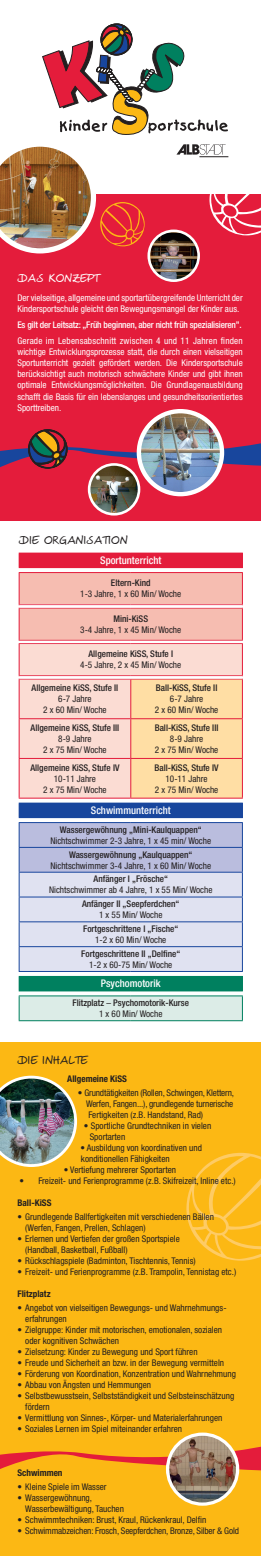
<style>
.page{position:relative;width:261px;height:1556px;background:#fff}
.page>*{position:absolute;margin:0;border:0;box-sizing:border-box;transform-origin:0 0}
.t1{font:12.25px "Veneto Handwriting";letter-spacing:.05em;color:#231f20}
.t2{font:12.25px "Veneto Handwriting";letter-spacing:.05em;color:#fff}
.t3{font:500 condensed 10.5px "Helvetica Neue LT Pro";color:#fff}
.t4{font:condensed 9.19px/11px "Helvetica Neue LT Pro";color:#231f20}
.t5{font:condensed 9.19px/11px "Helvetica Neue LT Pro";color:#fff}
.t6{font:500 condensed 9.19px/11px "Helvetica Neue LT Pro";color:#231f20;text-align:center}
.t7{font:500 condensed 9.19px "Helvetica Neue LT Pro";letter-spacing:-.02em;color:#fff}
.t8{font:700 condensed 9.19px "Helvetica Neue LT Pro";color:#231f20}
.s1{font-weight:400}
</style>
<div class="page">
<div style="left:0;top:195px;width:260px;height:326px;background:#e41c3b"></div>
<div style="left:0;top:1042px;width:260px;height:513px;background:#fcb814"></div>
<svg style="left:0;top:1445px;width:260px;height:27px"></svg>
<img style="left:167px;top:1433px;width:70px;height:70px;border-radius:35px">
<div style="left:166px;top:1432px;width:73px;height:73px;border:3px solid #fff;border-radius:50%"></div>
<img style="left:139px;top:411px;width:83px;height:83px;border-radius:41px">
<div style="left:136px;top:409px;width:88px;height:87px;border:4px solid #fff;border-radius:50%"></div>
<svg style="left:186px;top:1152px;width:74px;height:108px"></svg>
<img style="left:0;top:146px;width:144px;height:107px">
<svg style="left:42px;top:24px;width:185px;height:111px"></svg>
<svg style="left:176px;top:144px;width:84px;height:91px"></svg>
<img style="left:0;top:429px;width:260px;height:39px">
<div style="left:20px;top:644px;width:221px;height:31px;background:#fbdcd3"></div>
<div style="left:19px;top:995px;width:223px;height:25px;background:#dcece7"></div>
<svg style="left:19px;top:996px;width:1px;height:24px"></svg>
<hr style="left:19px;top:995px;width:112px;height:1px;background:#00805f">
<hr style="left:131px;top:995px;width:111px;height:1px;background:#00805f">
<hr style="left:19px;top:1020px;width:112px;height:1px;background:#00805f">
<hr style="left:131px;top:1020px;width:111px;height:1px;background:#00805f">
<svg style="left:241px;top:996px;width:1px;height:24px"></svg>
<hr style="left:19px;top:644px;width:1px;height:31px;background:#e41c3b">
<hr style="left:19px;top:643px;width:112px;height:1px;background:#e41c3b">
<hr style="left:131px;top:643px;width:111px;height:1px;background:#e41c3b">
<hr style="left:241px;top:644px;width:1px;height:31px;background:#e41c3b">
<hr style="left:19px;top:675px;width:112px;height:1px;background:#e41c3b">
<hr style="left:131px;top:675px;width:111px;height:1px;background:#e41c3b">
<hr style="left:19px;top:990px;width:112px;height:1px;background:#00805f">
<hr style="left:131px;top:990px;width:111px;height:1px;background:#00805f">
<hr style="left:19px;top:552px;width:112px;height:1px;background:#e41c3b">
<hr style="left:131px;top:552px;width:111px;height:1px;background:#e41c3b">
<svg style="left:19px;top:553px;width:223px;height:87px;background:#f2a09e"></svg>
<hr style="left:19px;top:567px;width:112px;height:1px;background:#e41c3b">
<hr style="left:131px;top:567px;width:111px;height:1px;background:#e41c3b">
<svg style="left:19px;top:678px;width:223px;height:312px;background:#cdc9cb"></svg>
<hr style="left:19px;top:817px;width:112px;height:1px;background:#18469d">
<hr style="left:131px;top:817px;width:111px;height:1px;background:#18469d">
<hr style="left:17px;top:605px;width:233px;height:2px;background:#fff">
<img style="left:89px;top:464px;width:50px;height:50px;border-radius:25px">
<div style="left:88px;top:463px;width:52px;height:52px;border:3px solid #fff;border-radius:50%"></div>
<img style="left:148px;top:231px;width:50px;height:50px;border-radius:25px">
<div style="left:147px;top:229px;width:53px;height:53px;border:3px solid #fff;border-radius:50%"></div>
<img style="left:0;top:1075px;width:77px;height:91px">
<h1 class="t2" style="left:17px;top:271px;width:83px">DAS KONZEPT</h1>
<p class="t5" style="left:17px;top:292px;width:226px">Der vielseitige, allgemeine und sportartübergreifende Unterricht der<br>Kindersportschule gleicht den Bewegungsmangel der Kinder aus.</p>
<p class="t7" style="left:17px;top:319px;width:225px">Es gilt der Leitsatz: „Früh beginnen, aber nicht früh spezialisieren”.</p>
<p class="t5" style="left:17px;top:335px;width:226px;text-align:justify">Gerade im Lebensabschnitt zwischen 4 und 11 Jahren finden wichtige Entwicklungsprozesse statt, die durch einen vielseitigen Sportunterricht gezielt gefördert werden. Die Kindersportschule berücksichtigt auch motorisch schwächere Kinder und gibt ihnen optimale Entwicklungsmöglichkeiten. Die Grundlagenausbildung schafft die Basis für ein lebenslanges und gesundheitsorientiertes Sporttreiben.</p>
<h1 class="t1" style="left:19px;top:533px;width:110px">DIE ORGANISATION</h1>
<p class="t3" style="left:100px;top:554px;width:62px">Sportunterricht</p>
<p class="t6" style="left:111px;top:577px;width:41px">Eltern-Kind</p>
<p class="t4" style="left:80px;top:588px;width:102px">1-3 Jahre, 1 x 60 Min/ Woche</p>
<p class="t6" style="left:113px;top:613px;width:36px">Mini-KiSS</p>
<p class="t4" style="left:80px;top:624px;width:102px">3-4 Jahre, 1 x 45 Min/ Woche</p>
<p class="t6" style="left:88px;top:648px;width:86px">Allgemeine KiSS, Stufe I</p>
<p class="t4" style="left:80px;top:659px;width:102px">4-5 Jahre, 2 x 45 Min/ Woche</p>
<p class="t6" style="left:32px;top:682px;width:88px">Allgemeine KiSS, Stufe II</p>
<p class="t4" style="left:43px;top:693px;width:65px;text-align:center">6-7 Jahre<br>2 x 60 Min/ Woche</p>
<p class="t6" style="left:155px;top:682px;width:63px">Ball-KiSS, Stufe II</p>
<p class="t4" style="left:155px;top:693px;width:65px;text-align:center">6-7 Jahre<br>2 x 60 Min/ Woche</p>
<p class="t6" style="left:31px;top:722px;width:90px">Allgemeine KiSS, Stufe III</p>
<p class="t4" style="left:43px;top:733px;width:65px;text-align:center">8-9 Jahre<br>2 x 75 Min/ Woche</p>
<p class="t6" style="left:154px;top:722px;width:65px">Ball-KiSS, Stufe III</p>
<p class="t4" style="left:155px;top:733px;width:65px;text-align:center">8-9 Jahre<br>2 x 75 Min/ Woche</p>
<p class="t6" style="left:30px;top:761px;width:90px">Allgemeine KiSS, Stufe IV</p>
<p class="t4" style="left:43px;top:772px;width:65px;text-align:center">10-11 Jahre<br>2 x 75 Min/ Woche</p>
<p class="t6" style="left:154px;top:761px;width:65px">Ball-KiSS, Stufe IV</p>
<p class="t4" style="left:155px;top:772px;width:65px;text-align:center">10-11 Jahre<br>2 x 75 Min/ Woche</p>
<p class="t3" style="left:91px;top:804px;width:81px">Schwimmunterricht</p>
<p class="t6" style="left:60px;top:823px;width:143px">Wassergewöhnung „Mini-Kaulquappen“</p>
<p class="t4" style="left:50px;top:835px;width:162px">Nichtschwimmer 2-3 Jahre, 1 x 45 min/ Woche</p>
<p class="t6" style="left:69px;top:848px;width:125px">Wassergewöhnung „Kaulquappen“</p>
<p class="t4" style="left:50px;top:859px;width:162px">Nichtschwimmer 3-4 Jahre, 1 x 60 Min/ Woche</p>
<p class="t6" style="left:93px;top:873px;width:76px">Anfänger I „Frösche“</p>
<p class="t4" style="left:49px;top:884px;width:165px">Nichtschwimmer ab 4 Jahre, 1 x 55 Min/ Woche</p>
<p class="t6" style="left:82px;top:898px;width:99px">Anfänger II „Seepferdchen“</p>
<p class="t4" style="left:99px;top:909px;width:65px">1 x 55 Min/ Woche</p>
<p class="t6" style="left:83px;top:923px;width:97px">Fortgeschrittene I „Fische“</p>
<p class="t4" style="left:95px;top:934px;width:73px">1-2 x 60 Min/ Woche</p>
<p class="t6" style="left:81px;top:947px;width:100px">Fortgeschrittene II „Delfine“</p>
<p class="t4" style="left:89px;top:959px;width:85px">1-2 x 60-75 Min/ Woche</p>
<p class="t3" style="left:101px;top:977px;width:61px">Psychomotorik</p>
<p class="t6" style="left:72px;top:997px;width:118px">Flitzplatz <span class="s1">–</span> Psychomotorik-Kurse<br><span class="s1">1 x 60 Min/ Woche</span></p>
<h1 class="t1" style="left:17px;top:1053px;width:71px">DIE INHALTE</h1>
<p class="t8" style="left:67px;top:1073px;width:61px">Allgemeine KiSS</p>
<p class="t4" style="left:86px;top:1087px;width:149px;text-align:justify;text-indent:-8px">• Grundtätigkeiten (Rollen, Schwingen, Klettern, Werfen, Fangen...), grundlegende turnerische Fertigkeiten (z.B. Handstand, Rad)</p>
<p class="t4" style="left:90px;top:1120px;width:123px;text-indent:-6px">• Sportliche Grundtechniken in vielen<br>Sportarten</p>
<p class="t4" style="left:80px;top:1142px;width:123px">• Ausbildung von koordinativen und konditionellen Fähigkeiten</p>
<p class="t4" style="left:64px;top:1164px;width:114px">• Vertiefung mehrerer Sportarten</p>
<p class="t4" style="left:20px;top:1175px;width:217px">• Freizeit- und Ferienprogramme (z.B. Skifreizeit, Inline etc.)</p>
<p class="t8" style="left:17px;top:1197px;width:36px">Ball-KiSS</p>
<p class="t4" style="left:25px;top:1210px;width:190px;text-indent:-8px">• Grundlegende Ballfertigkeiten mit verschiedenen Bällen (Werfen, Fangen, Prellen, Schlagen)</p>
<p class="t4" style="left:25px;top:1232px;width:156px;text-indent:-8px">• Erlernen und Vertiefen der großen Sportspiele (Handball, Basketball, Fußball)</p>
<p class="t4" style="left:17px;top:1254px;width:179px">• Rückschlagspiele (Badminton, Tischtennis, Tennis)</p>
<p class="t4" style="left:17px;top:1265px;width:220px">• Freizeit- und Ferienprogramme (z.B. Trampolin, Tennistag etc.)</p>
<p class="t8" style="left:17px;top:1288px;width:35px">Flitzplatz</p>
<p class="t4" style="left:25px;top:1301px;width:202px;text-indent:-8px">• Angebot von vielseitigen Bewegungs- und Wahrnehmungs&shy;erfahrungen</p>
<p class="t4" style="left:25px;top:1323px;width:198px;text-indent:-8px">• Zielgruppe: Kinder mit motorischen, emotionalen, sozialen oder kognitiven Schwächen</p>
<p class="t4" style="left:17px;top:1345px;width:181px">• Zielsetzung: Kinder zu Bewegung und Sport führen</p>
<p class="t4" style="left:17px;top:1356px;width:208px">• Freude und Sicherheit an bzw. in der Bewegung vermitteln</p>
<p class="t4" style="left:17px;top:1367px;width:220px">• Förderung von Koordination, Konzentration und Wahrnehmung</p>
<p class="t4" style="left:17px;top:1378px;width:135px">• Abbau von Ängsten und Hemmungen</p>
<p class="t4" style="left:25px;top:1389px;width:210px;text-indent:-8px">• Selbstbewusstsein, Selbstständigkeit und Selbsteinschätzung fördern</p>
<p class="t4" style="left:17px;top:1411px;width:206px">• Vermittlung von Sinnes-, Körper- und Materialerfahrungen</p>
<p class="t4" style="left:17px;top:1422px;width:166px">• Soziales Lernen im Spiel miteinander erfahren</p>
<p class="t8" style="left:17px;top:1466px;width:47px">Schwimmen</p>
<p class="t4" style="left:17px;top:1480px;width:90px">• Kleine Spiele im Wasser</p>
<p class="t4" style="left:25px;top:1491px;width:100px;text-indent:-8px">• Wassergewöhnung,<br>Wasserbewältigung, Tauchen</p>
<p class="t4" style="left:17px;top:1513px;width:190px">• Schwimmtechniken: Brust, Kraul, Rückenkraul, Delfin</p>
<p class="t4" style="left:17px;top:1524px;width:223px">• Schwimmabzeichen: Frosch, Seepferdchen, Bronze, Silber &amp; Gold</p>
</div>
